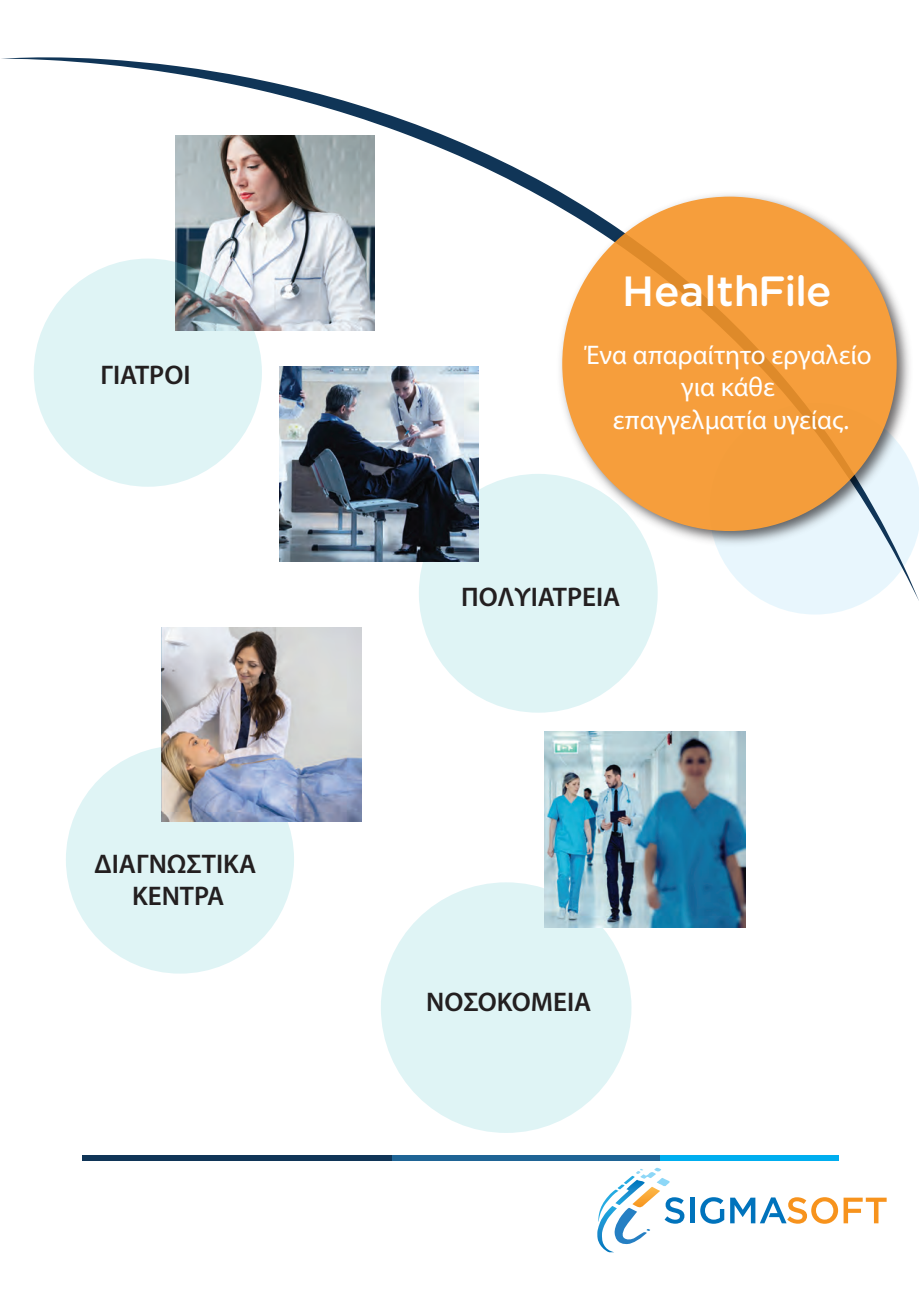
<style>
.page{position:relative;width:919px;height:1289px;background:#fff}
.page>*{position:absolute;margin:0;border:0;box-sizing:border-box;transform-origin:0 0}
.t1{font:500 42.15px "Gotham";color:#fff}
.t2{font:27px/32.4px "Myriad Pro";color:#fff;text-align:center}
.t3{font:600 27px/32.4px "Myriad Pro";color:#231f20;text-align:center}
.s1{font-family:"Gotham Rounded"}
</style>
<div class="page">
<svg style="left:597px;top:1167px;width:87px;height:85px"></svg>
<hr style="left:690px;top:1197px;width:4px;height:26px;background:#0073bc">
<svg style="left:700px;top:1197px;width:24px;height:26px"></svg>
<svg style="left:730px;top:1197px;width:156px;height:26px"></svg>
<div style="left:82px;top:1155px;width:756px;height:5px;background:#103557"></div>
<div style="left:659px;top:1155px;width:179px;height:5px;background:#00aeef"></div>
<div style="left:392px;top:1155px;width:267px;height:5px;background:#1f6495"></div>
<svg style="left:764px;top:601px;width:102px;height:13px"></svg>
<svg style="left:1px;top:57px;width:917px;height:544px"></svg>
<img style="left:553px;top:188px;width:363px;height:363px">
<div style="left:562px;top:197px;width:334px;height:334px;background:#f69e3c;border-radius:50%"></div>
<img style="left:175px;top:135px;width:199px;height:195px">
<svg style="left:34px;top:258px;width:228px;height:229px;background:#d6ebec"></svg>
<div style="left:419px;top:474px;width:238px;height:238px;background:#dff4f5;border-radius:50%"></div>
<div style="left:66px;top:745px;width:228px;height:228px;background:#dff4f5;border-radius:50%"></div>
<div style="left:381px;top:882px;width:250px;height:250px;background:#dff4f5;border-radius:50%"></div>
<img style="left:279px;top:367px;width:200px;height:194px">
<img style="left:162px;top:627px;width:199px;height:194px">
<img style="left:545px;top:731px;width:200px;height:196px">
<p class="t3" style="left:100px;top:358px;width:92px">ΓΙΑΤΡΟΙ</p>
<p class="t3" style="left:94px;top:846px;width:163px">ΔΙΑΓΝΩΣΤΙΚΑ<br>ΚΕΝΤΡΑ</p>
<h1 class="t1" style="left:622px;top:267px;width:211px">Health<span class="s1">File</span></h1>
<p class="t2" style="left:584px;top:338px;width:289px">Ένα απαραίτητο εργαλείο για κάθε<br>επαγγελματία υγείας.</p>
<p class="t3" style="left:461px;top:579px;width:161px">ΠΟΛΥΙΑΤΡΕΙΑ</p>
<p class="t3" style="left:426px;top:985px;width:167px">ΝΟΣΟΚΟΜΕΙΑ</p>
</div>
